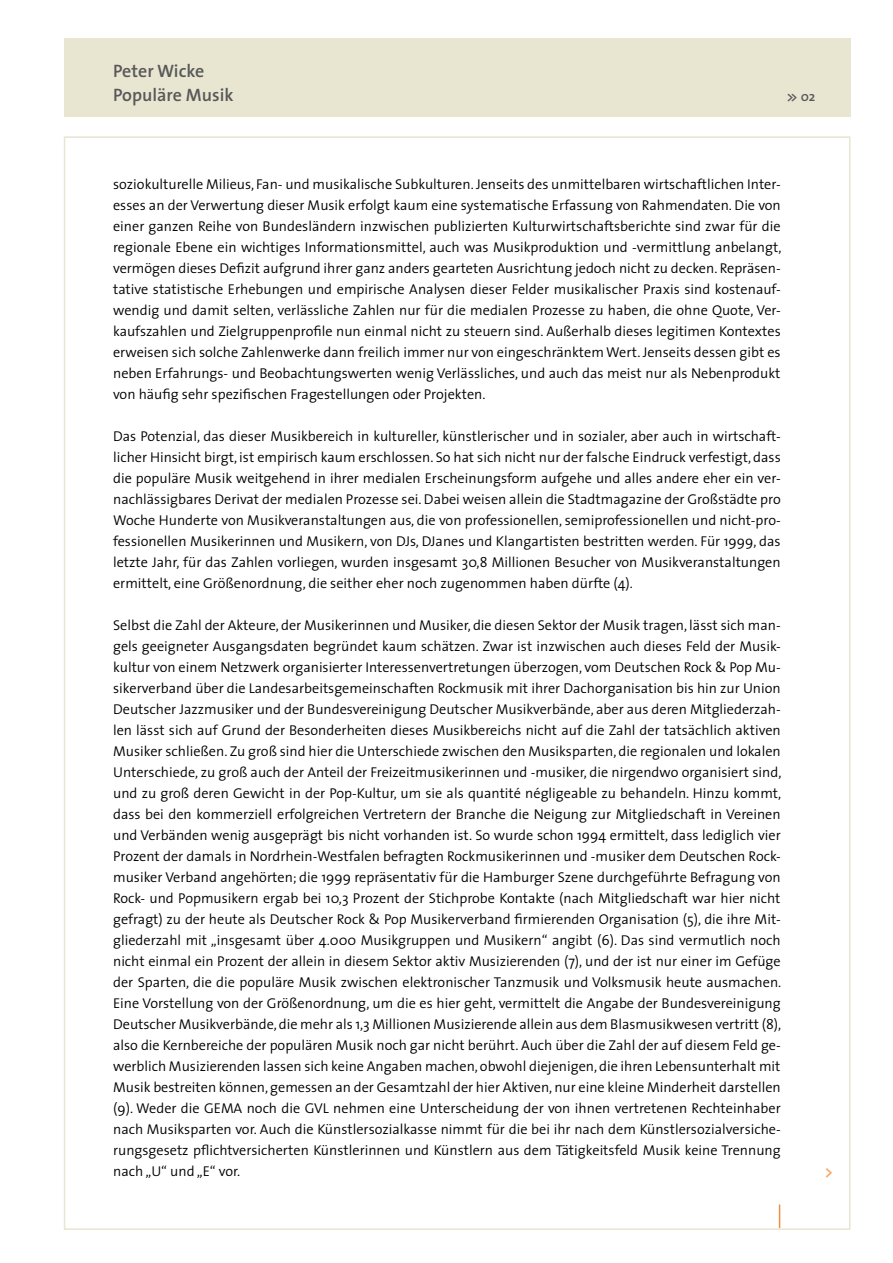
<style>
.page{position:relative;width:893px;height:1263px;background:#fff}
.page>*{position:absolute;margin:0;border:0;box-sizing:border-box;transform-origin:0 0}
.t1{font:600 18px/24px "The Sans";color:#58585a}
.t2{font:600 16.5px "The Sans";color:#f5a864}
.t3{font:300 14.25px/21px "The Sans";color:#000;text-align:justify}
.t4{font:600 13.5px "The Sans";color:#58585a}
</style>
<div class="page">
<div style="left:64px;top:38px;width:786px;height:79px;background:#e8e5d0"></div>
<svg style="left:779px;top:1204px;width:1px;height:24px"></svg>
<p class="t1" style="left:113px;top:59px;width:122px">Peter Wicke<br>Populäre Musik</p>
<p class="t4" style="left:787px;top:88px;width:30px">&gt;&gt; 02</p>
<p class="t3" style="left:113px;top:174px;width:670px">soziokulturelle Milieus, Fan- und musikalische Subkulturen. Jenseits des unmittelbaren wirtschaftlichen Inter&shy;esses an der Verwertung dieser Musik erfolgt kaum eine systematische Erfassung von Rahmendaten. Die von einer ganzen Reihe von Bundesländern inzwischen publizierten Kulturwirtschaftsberichte sind zwar für die regionale Ebene ein wichtiges Informationsmittel, auch was Musikproduktion und -vermittlung anbelangt, vermögen dieses Defizit aufgrund ihrer ganz anders gearteten Ausrichtung jedoch nicht zu decken. Repräsen&shy;tative statistische Erhebungen und empirische Analysen dieser Felder musikalischer Praxis sind kostenauf&shy;wendig und damit selten, verlässliche Zahlen nur für die medialen Prozesse zu haben, die ohne Quote, Ver&shy;kaufszahlen und Zielgruppenprofile nun einmal nicht zu steuern sind. Außerhalb dieses legitimen Kontextes erweisen sich solche Zahlenwerke dann freilich immer nur von eingeschränktem Wert. Jenseits dessen gibt es neben Erfahrungs- und Beobachtungswerten wenig Verlässliches, und auch das meist nur als Nebenprodukt von häufig sehr spezifischen Fragestellungen oder Projekten.</p>
<p class="t3" style="left:113px;top:426px;width:669px">Das Potenzial, das dieser Musikbereich in kultureller, künstlerischer und in sozialer, aber auch in wirtschaft&shy;licher Hinsicht birgt, ist empirisch kaum erschlossen. So hat sich nicht nur der falsche Eindruck verfestigt, dass die populäre Musik weitgehend in ihrer medialen Erscheinungsform aufgehe und alles andere eher ein ver&shy;nachlässigbares Derivat der medialen Prozesse sei. Dabei weisen allein die Stadtmagazine der Großstädte pro Woche Hunderte von Musikveranstaltungen aus, die von professionellen, semiprofessionellen und nicht-pro&shy;fessionellen Musikerinnen und Musikern, von DJs, DJanes und Klangartisten bestritten werden. Für 1999, das letzte Jahr, für das Zahlen vorliegen, wurden insgesamt 30,8 Millionen Besucher von Musikveranstaltungen ermittelt, eine Größenordnung, die seither eher noch zugenommen haben dürfte (4).</p>
<p class="t3" style="left:113px;top:615px;width:670px">Selbst die Zahl der Akteure, der Musikerinnen und Musiker, die diesen Sektor der Musik tragen, lässt sich man&shy;gels geeigneter Ausgangsdaten begründet kaum schätzen. Zwar ist inzwischen auch dieses Feld der Musik&shy;kultur von einem Netzwerk organisierter Interessenvertretungen überzogen, vom Deutschen Rock &amp; Pop Mu&shy;sikerverband über die Landesarbeitsgemeinschaften Rockmusik mit ihrer Dachorganisation bis hin zur Union Deutscher Jazzmusiker und der Bundesvereinigung Deutscher Musikverbände, aber aus deren Mitgliederzah&shy;len lässt sich auf Grund der Besonderheiten dieses Musikbereichs nicht auf die Zahl der tatsächlich aktiven Musiker schließen. Zu groß sind hier die Unterschiede zwischen den Musiksparten, die regionalen und lokalen Unterschiede, zu groß auch der Anteil der Freizeitmusikerinnen und -musiker, die nirgendwo organisiert sind, und zu groß deren Gewicht in der Pop-Kultur, um sie als quantité négligeable zu behandeln. Hinzu kommt, dass bei den kommerziell erfolgreichen Vertretern der Branche die Neigung zur Mitgliedschaft in Vereinen und Verbänden wenig ausgeprägt bis nicht vorhanden ist. So wurde schon 1994 ermittelt, dass lediglich vier Prozent der damals in Nordrhein-Westfalen befragten Rockmusikerinnen und -musiker dem Deutschen Rock&shy;musiker Verband angehörten; die 1999 repräsentativ für die Hamburger Szene durchgeführte Befragung von Rock- und Popmusikern ergab bei 10,3 Prozent der Stichprobe Kontakte (nach Mitgliedschaft war hier nicht gefragt) zu der heute als Deutscher Rock &amp; Pop Musikerverband firmierenden Organisation (5), die ihre Mit&shy;gliederzahl mit „insgesamt über 4.000 Musikgruppen und Musikern“ angibt (6). Das sind vermutlich noch nicht einmal ein Prozent der allein in diesem Sektor aktiv Musizierenden (7), und der ist nur einer im Gefüge der Sparten, die die populäre Musik zwischen elektronischer Tanzmusik und Volksmusik heute ausmachen.<br>Eine Vorstellung von der Größenordnung, um die es hier geht, vermittelt die Angabe der Bundesvereinigung Deutscher Musikverbände, die mehr als 1,3 Millionen Musizierende allein aus dem Blasmusikwesen vertritt (8), also die Kernbereiche der populären Musik noch gar nicht berührt. Auch über die Zahl der auf diesem Feld ge&shy;werblich Musizierenden lassen sich keine Angaben machen, obwohl diejenigen, die ihren Lebensunterhalt mit Musik bestreiten können, gemessen an der Gesamtzahl der hier Aktiven, nur eine kleine Minderheit darstellen (9). Weder die GEMA noch die GVL nehmen eine Unterscheidung der von ihnen vertretenen Rechteinhaber nach Musiksparten vor. Auch die Künstlersozialkasse nimmt für die bei ihr nach dem Künstlersozialversiche&shy;rungsgesetz pflichtversicherten Künstlerinnen und Künstlern aus dem Tätigkeitsfeld Musik keine Trennung nach „U“ und „E“ vor.</p>
<p class="t2" style="left:825px;top:1160px;width:10px">&gt;</p>
</div>
